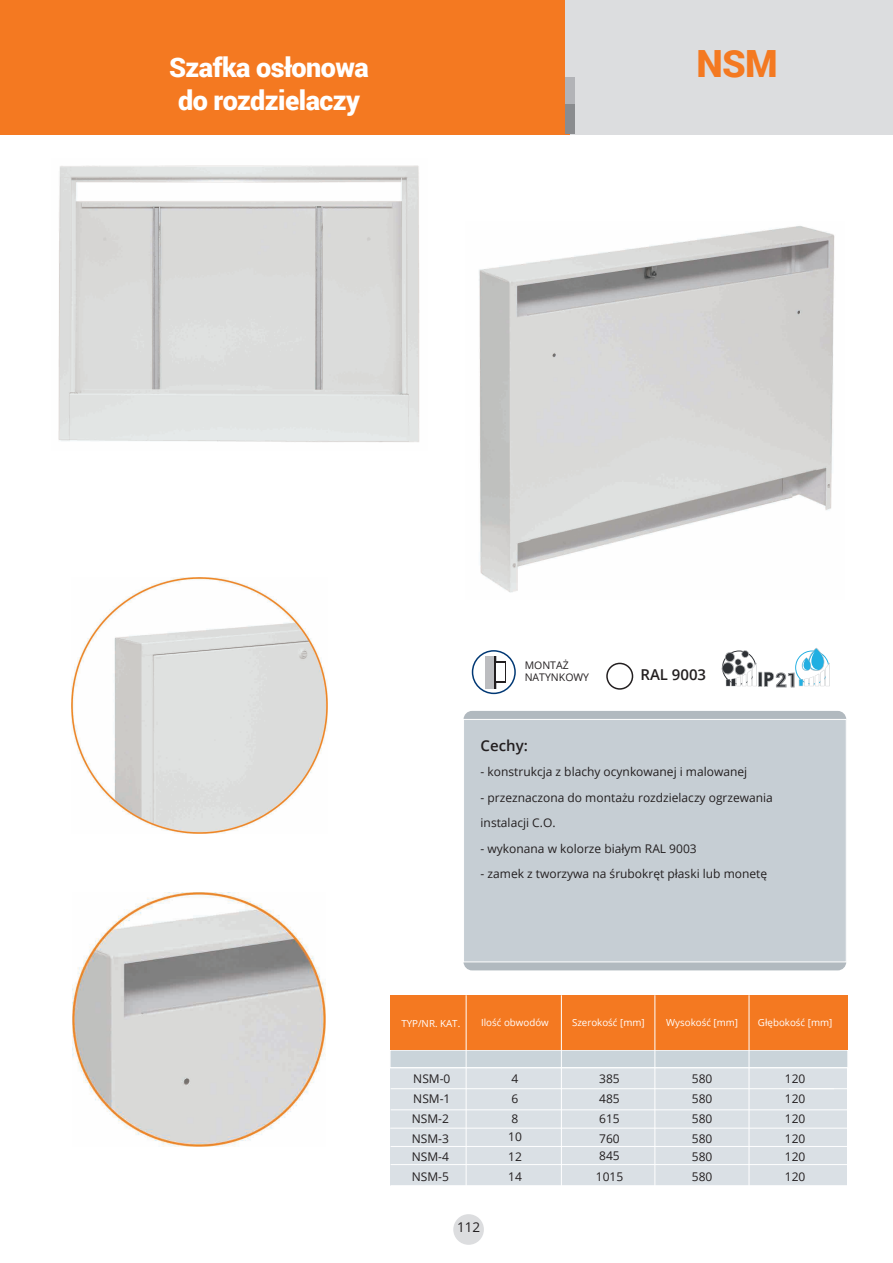
<style>
.page{position:relative;width:893px;height:1263px;background:#fff}
.page>*{position:absolute;margin:0;border:0;box-sizing:border-box;transform-origin:0 0}
.t1{font:900 37.5px "Roboto";color:#f47921}
.t2{font:900 27px/33px "Roboto";letter-spacing:-.02em;color:#fff;text-align:center}
.t3{font:700 19.5px "Roboto";color:#2e3135}
.t4{font:600 15px "Open Sans";color:#231f20}
.t5{font:13.5px "Open Sans";color:#231f20}
.t6{font:12px/20px "Open Sans";color:#231f20}
.t7{font:10.5px/12px "Open Sans";color:#231f20}
.t8{font:9.75px "Open Sans";color:#fff}
</style>
<div class="page">
<div style="left:453px;top:1214px;width:31px;height:31px;background:#dcdddf;border-radius:50%"></div>
<div style="left:0;top:0;width:571px;height:134px;background:#f47921"></div>
<div style="left:571px;top:0;width:322px;height:134px;background:#dcdddf"></div>
<div style="left:565px;top:36px;width:9px;height:68px;background:#b2b3b7"></div>
<div style="left:565px;top:0;width:9px;height:77px;background:#dcdddf"></div>
<div style="left:565px;top:104px;width:9px;height:30px;background:#8a8c8f"></div>
<div style="left:389px;top:1049px;width:460px;height:20px;background:#cad4da;border:2px solid #fff"></div>
<div style="left:390px;top:995px;width:457px;height:55px;background:#f47921"></div>
<div style="left:390px;top:1068px;width:457px;height:118px;background:#dae0e5"></div>
<hr style="left:391px;top:1088px;width:460px;height:1px;background:#fff">
<hr style="left:391px;top:1109px;width:461px;height:1px;background:#fff">
<hr style="left:390px;top:1128px;width:461px;height:1px;background:#fff">
<hr style="left:391px;top:1146px;width:460px;height:1px;background:#fff">
<hr style="left:391px;top:1164px;width:461px;height:1px;background:#fff">
<hr style="left:390px;top:1068px;width:462px;height:1px;background:#fff">
<hr style="left:466px;top:995px;width:1px;height:212px;background:#fff">
<hr style="left:561px;top:995px;width:1px;height:212px;background:#fff">
<hr style="left:655px;top:995px;width:1px;height:212px;background:#fff">
<hr style="left:749px;top:995px;width:1px;height:214px;background:#fff">
<div style="left:464px;top:711px;width:382px;height:259px;background:#b1b9bf;border-radius:9px"></div>
<div style="left:463px;top:719px;width:383px;height:243px;background:#c6ced4;border:1px solid #fff"></div>
<div style="left:606px;top:663px;width:27px;height:27px;border:2px solid #231f20;border-radius:50%"></div>
<svg style="left:758px;top:672px;width:4px;height:15px"></svg>
<hr style="left:759px;top:672px;width:3px;height:14px;background:#c3c5c6">
<svg style="left:721px;top:650px;width:36px;height:36px"></svg>
<svg style="left:764px;top:648px;width:66px;height:39px"></svg>
<div style="left:472px;top:650px;width:44px;height:44px;border:2px solid #013874;border-radius:50%"></div>
<div style="left:485px;top:656px;width:11px;height:32px;background:#bcbdc0"></div>
<hr style="left:494px;top:656px;width:2px;height:32px;background:#231f20">
<div style="left:494px;top:661px;width:12px;height:22px;background:#231f20"></div>
<div style="left:496px;top:663px;width:9px;height:18px;background:#fff"></div>
<img style="left:58px;top:165px;width:362px;height:277px">
<img style="left:479px;top:226px;width:356px;height:367px">
<img style="left:71px;top:577px;width:256px;height:256px">
<img style="left:72px;top:893px;width:254px;height:253px">
<h2 class="t2" style="left:169px;top:50px;width:201px">Szafka osłonowa do rozdzielaczy</h2>
<h1 class="t1" style="left:697px;top:37px;width:83px">NSM</h1>
<p class="t7" style="left:525px;top:659px;width:66px">MONTAŻ<br>NATYNKOWY</p>
<p class="t4" style="left:640px;top:665px;width:67px">RAL 9003</p>
<h3 class="t3" style="left:776px;top:666px;width:24px">21</h3>
<p class="t4" style="left:481px;top:735px;width:49px">Cechy:</p>
<p class="t6" style="left:481px;top:761px;width:268px">- konstrukcja z blachy ocynkowanej i malowanej</p>
<p class="t6" style="left:481px;top:784px;width:294px;line-height:25.5px">- przeznaczona do montażu rozdzielaczy ogrzewania instalacji C.O.</p>
<p class="t6" style="left:481px;top:838px;width:218px">- wykonana w kolorze białym RAL 9003</p>
<p class="t6" style="left:481px;top:863px;width:288px">- zamek z tworzywa na śrubokręt płaski lub monetę</p>
<p class="t8" style="left:401px;top:1016px;width:60px">TYP/NR. KAT.</p>
<p class="t8" style="left:481px;top:1016px;width:69px">Ilość obwodów</p>
<p class="t8" style="left:572px;top:1016px;width:74px">Szerokość [mm]</p>
<p class="t8" style="left:666px;top:1016px;width:73px">Wysokość [mm]</p>
<p class="t8" style="left:758px;top:1016px;width:76px">Głębokość [mm]</p>
<p class="t6" style="left:412px;top:1069px;width:40px">NSM-0<br>NSM-1<br>NSM-2<br>NSM-3</p>
<p class="t6" style="left:412px;top:1147px;width:39px">NSM-4<br>NSM-5</p>
<p class="t5" style="left:457px;top:1218px;width:25px">112</p>
<p class="t6" style="left:512px;top:1069px;width:8px;text-align:justify">4<br>6<br>8</p>
<p class="t6" style="left:508px;top:1127px;width:15px;text-align:justify">10<br>12<br>14</p>
<p class="t6" style="left:599px;top:1069px;width:22px;text-align:justify">385<br>485<br>615<br>760</p>
<p class="t6" style="left:596px;top:1145px;width:29px;line-height:21px">845<br>1015</p>
<p class="t6" style="left:692px;top:1069px;width:22px;text-align:justify">580<br>580<br>580<br>580</p>
<p class="t6" style="left:692px;top:1147px;width:22px">580<br>580</p>
<p class="t6" style="left:785px;top:1069px;width:22px;text-align:justify">120<br>120<br>120<br>120</p>
<p class="t6" style="left:785px;top:1147px;width:22px">120<br>120</p>
</div>
